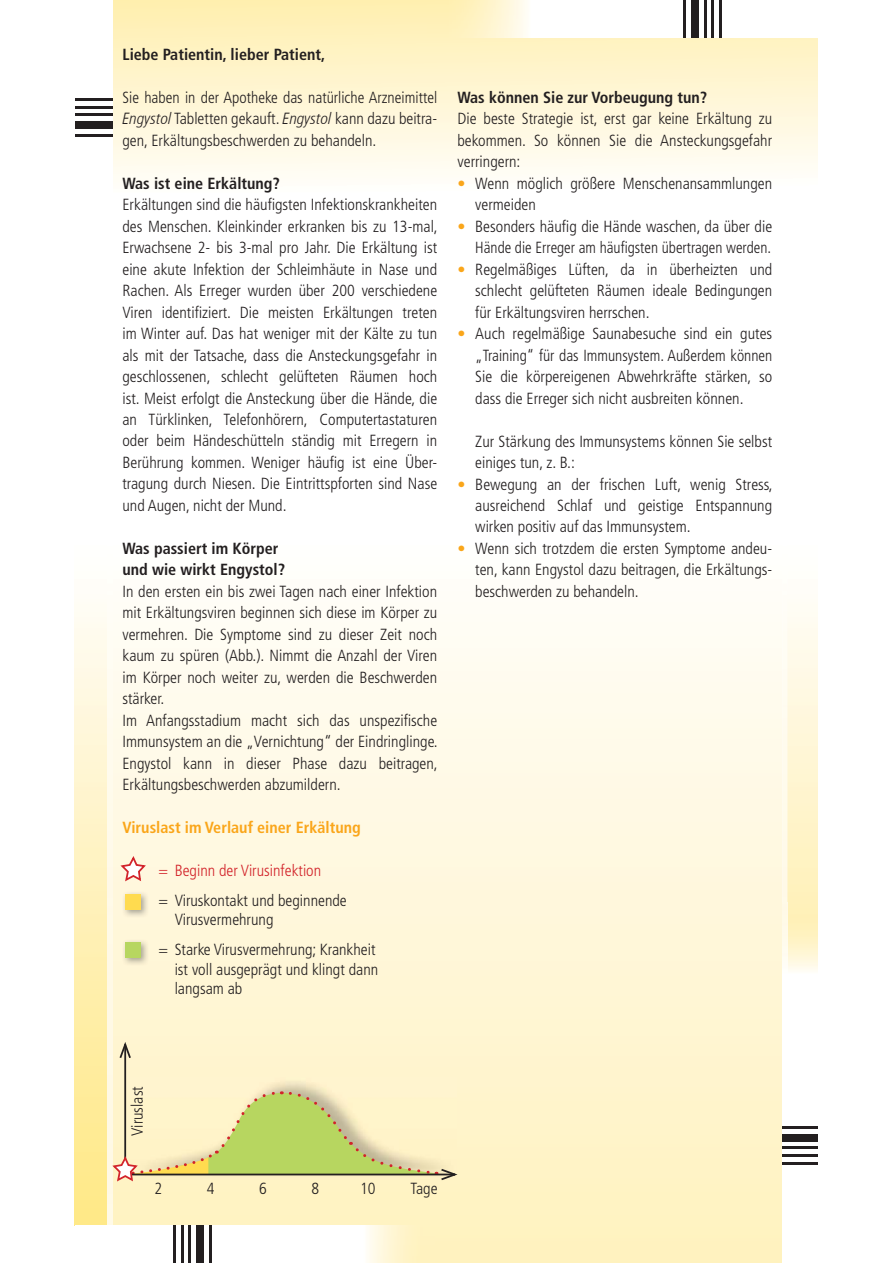
<style>
.page{position:relative;width:893px;height:1263px;background:#fff}
.page>*{position:absolute;margin:0;border:0;box-sizing:border-box;transform-origin:0 0}
.t1{font:300 condensed 16.05px/21.5px "Frutiger LT";color:#231f20;text-align:justify}
.t2{font:700 condensed 16.05px/21.5px "Frutiger LT";color:#231f20}
.t3{font:700 condensed 16.05px "Frutiger LT";color:#faa61a}
.t4{font:300 condensed 16.05px "Frutiger LT";color:#d2232a}
.s1{font-family:"Frutiger LT Com";font-style:italic}
.s2{color:#faa61a}
</style>
<div class="page">
<svg style="left:112px;top:622px;width:670px;height:641px;background:#fff7db"></svg>
<img style="left:787px;top:604px;width:31px;height:367px">
<svg style="left:112px;top:0;width:706px;height:180px;background:#fef6d6"></svg>
<img style="left:122px;top:891px;width:27px;height:26px">
<div style="left:126px;top:894px;width:15px;height:15px;background:#ffdb4f"></div>
<img style="left:122px;top:939px;width:27px;height:27px">
<div style="left:126px;top:942px;width:15px;height:16px;background:#b7d660"></div>
<svg style="left:119px;top:854px;width:29px;height:29px"></svg>
<hr style="left:124px;top:1044px;width:2px;height:132px;background:#231f20">
<svg style="left:118px;top:1039px;width:14px;height:21px"></svg>
<svg style="left:110px;top:1078px;width:350px;height:105px;background:#e4e1a6"></svg>
<img style="left:427px;top:0;width:104px;height:38px">
<div style="left:531px;top:0;width:287px;height:38px;background:#fff"></div>
<div style="left:75px;top:1225px;width:289px;height:38px;background:#fff"></div>
<img style="left:364px;top:1225px;width:71px;height:38px">
<hr style="left:75px;top:99px;width:37px;height:2px;background:#231f20">
<hr style="left:75px;top:106px;width:37px;height:3px;background:#231f20">
<hr style="left:75px;top:114px;width:37px;height:2px;background:#231f20">
<div style="left:75px;top:121px;width:37px;height:8px;background:#231f20"></div>
<hr style="left:75px;top:134px;width:37px;height:3px;background:#231f20">
<hr style="left:719px;top:0;width:2px;height:38px;background:#231f20">
<hr style="left:711px;top:0;width:3px;height:38px;background:#231f20">
<hr style="left:704px;top:0;width:2px;height:38px;background:#231f20">
<div style="left:691px;top:0;width:8px;height:38px;background:#231f20"></div>
<hr style="left:683px;top:0;width:3px;height:38px;background:#231f20">
<hr style="left:782px;top:1162px;width:36px;height:2px;background:#231f20">
<hr style="left:782px;top:1154px;width:36px;height:3px;background:#231f20">
<hr style="left:782px;top:1147px;width:36px;height:2px;background:#231f20">
<div style="left:782px;top:1134px;width:36px;height:7px;background:#231f20"></div>
<hr style="left:782px;top:1126px;width:36px;height:3px;background:#231f20">
<hr style="left:173px;top:1225px;width:3px;height:38px;background:#231f20">
<hr style="left:181px;top:1225px;width:2px;height:38px;background:#231f20">
<hr style="left:188px;top:1225px;width:3px;height:38px;background:#231f20">
<div style="left:196px;top:1225px;width:8px;height:38px;background:#231f20"></div>
<hr style="left:209px;top:1225px;width:2px;height:38px;background:#231f20">
<p class="t2" style="left:122px;top:45px;width:204px">Liebe Patientin, lieber Patient,</p>
<p class="t1" style="left:122px;top:88px;width:316px">Sie haben in der Apotheke das natürliche Arzneimittel <span class="s1">Engystol</span> Tabletten gekauft. <span class="s1">Engystol</span> kann dazu beitra&shy;gen, Erkältungsbeschwerden zu behandeln.</p>
<p class="t2" style="left:122px;top:174px;width:159px">Was ist eine Erkältung?</p>
<p class="t1" style="left:122px;top:195px;width:317px">Erkältungen sind die häufigsten Infektionskrankheiten des Menschen. Kleinkinder erkranken bis zu 13-mal, Erwachsene 2- bis 3-mal pro Jahr. Die Erkältung ist eine akute Infektion der Schleimhäute in Nase und Rachen. Als Erreger wurden über 200 verschiedene Viren identifiziert. Die meisten Erkältungen treten im Winter auf. Das hat weniger mit der Kälte zu tun als mit der Tatsache, dass die Ansteckungsgefahr in geschlossenen, schlecht gelüfteten Räumen hoch ist. Meist erfolgt die Ansteckung über die Hände, die an Türklinken, Telefonhörern, Computertastaturen oder beim Händeschütteln ständig mit Erregern in Berührung kommen. Weniger häufig ist eine Über&shy;tragung durch Niesen. Die Eintrittspforten sind Nase und Augen, nicht der Mund.</p>
<p class="t2" style="left:122px;top:539px;width:164px">Was passiert im Körper und wie wirkt Engystol?</p>
<p class="t1" style="left:122px;top:582px;width:317px;text-align:left">In den ersten ein bis zwei Tagen nach einer Infektion mit Erkältungsviren beginnen sich diese im Körper zu vermehren. Die Symptome sind zu dieser Zeit noch kaum zu spüren (Abb.). Nimmt die Anzahl der Viren im Körper noch weiter zu, werden die Beschwerden stärker.<br>Im Anfangsstadium macht sich das unspezifische Immunsystem an die „Vernichtung“ der Eindringlinge.<br>Engystol kann in dieser Phase dazu beitragen, Erkältungsbeschwerden abzumildern.</p>
<p class="t3" style="left:122px;top:821px;width:240px">Viruslast im Verlauf einer Erkältung</p>
<p class="t4" style="left:159px;top:863px;width:164px">= Beginn der Virusinfektion</p>
<p class="t1" style="left:175px;top:891px;width:174px;line-height:19.6px;text-indent:-16px">= Viruskontakt und beginnende<br>Virusvermehrung</p>
<p class="t1" style="left:175px;top:941px;width:205px;line-height:19.6px;text-align:left;text-indent:-16px">= Starke Virusvermehrung; Krankheit ist voll ausgeprägt und klingt dann langsam ab</p>
<p class="t2" style="left:457px;top:88px;width:251px">Was können Sie zur Vorbeugung tun?</p>
<p class="t1" style="left:457px;top:109px;width:316px">Die beste Strategie ist, erst gar keine Erkältung zu bekommen. So können Sie die Ansteckungsgefahr verringern:</p>
<p class="t1" style="left:475px;top:174px;width:298px;text-indent:-18px"><span class="s2">•</span> Wenn möglich größere Menschenansammlungen vermeiden</p>
<p class="t1" style="left:457px;top:216px;width:316px;text-align:right"><span class="s2">•</span> Besonders häufig die Hände waschen, da über die<br>Hände die Erreger am häufigsten übertragen werden.</p>
<p class="t1" style="left:475px;top:260px;width:298px;text-indent:-18px"><span class="s2">•</span> Regelmäßiges Lüften, da in überheizten und schlecht gelüfteten Räumen ideale Bedingungen für Erkältungsviren herrschen.</p>
<p class="t1" style="left:475px;top:324px;width:298px;text-indent:-18px"><span class="s2">•</span> Auch regelmäßige Saunabesuche sind ein gutes „Training“ für das Immunsystem. Außerdem können Sie die körpereigenen Abwehrkräfte stärken, so dass die Erreger sich nicht ausbreiten können.</p>
<p class="t1" style="left:475px;top:432px;width:298px">Zur Stärkung des Immunsystems können Sie selbst einiges tun, z. B.:</p>
<p class="t1" style="left:475px;top:474px;width:299px;text-indent:-18px"><span class="s2">•</span> Bewegung an der frischen Luft, wenig Stress, ausreichend Schlaf und geistige Entspannung wirken positiv auf das Immunsystem.</p>
<p class="t1" style="left:475px;top:539px;width:298px;text-indent:-18px"><span class="s2">•</span> Wenn sich trotzdem die ersten Symptome andeu&shy;ten, kann Engystol dazu beitragen, die Erkältungs&shy;beschwerden zu behandeln.</p>
<p class="t1" style="left:128px;top:1136px;width:51px;rotate:-90deg">Viruslast</p>
<p class="t1" style="left:154px;top:1179px;width:9px">2</p>
<p class="t1" style="left:207px;top:1179px;width:9px">4</p>
<p class="t1" style="left:259px;top:1179px;width:9px">6</p>
<p class="t1" style="left:312px;top:1179px;width:9px">8</p>
<p class="t1" style="left:360px;top:1179px;width:17px">10</p>
<p class="t1" style="left:410px;top:1179px;width:29px">Tage</p>
</div>
